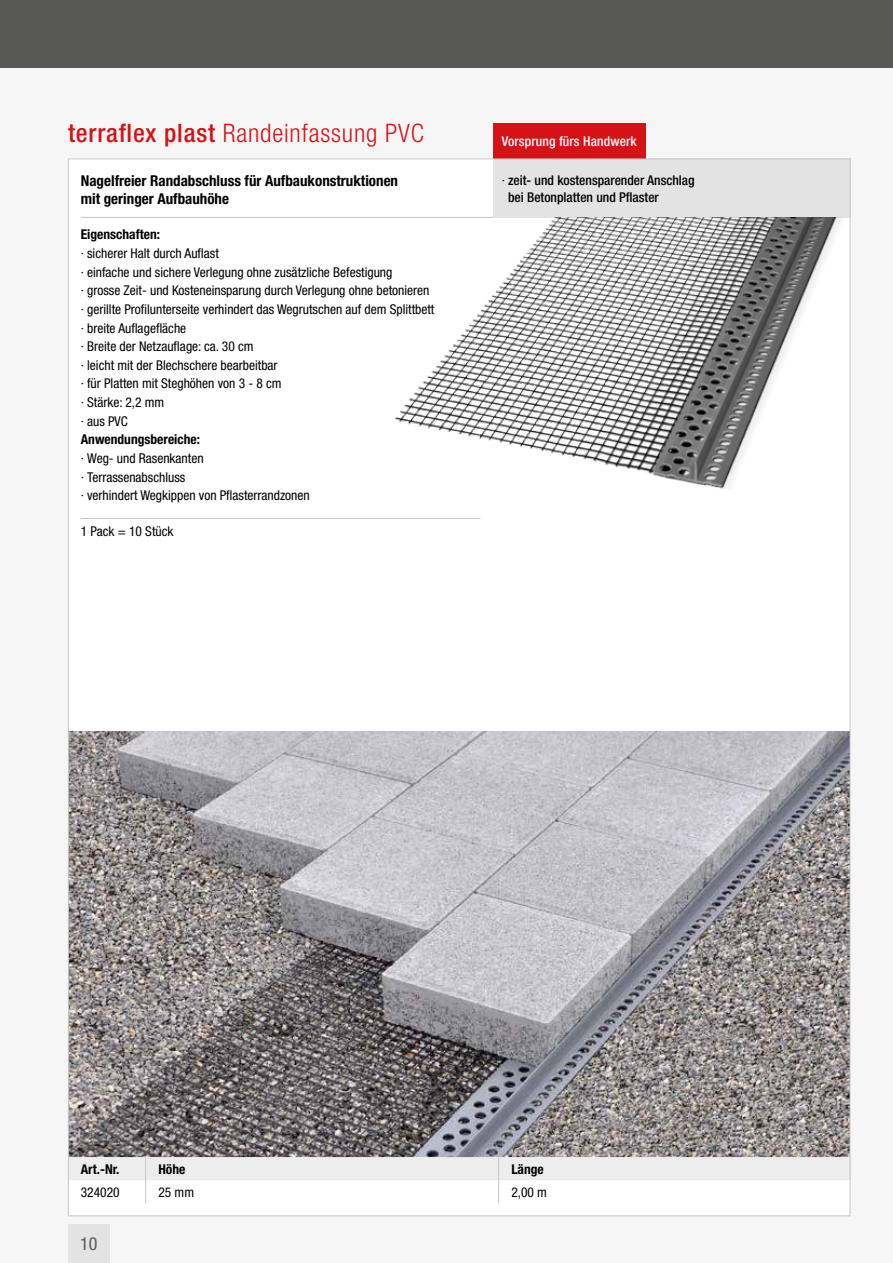
<style>
.page{position:relative;width:893px;height:1263px;background:#f6f6f6}
.page>*{position:absolute;margin:0;border:0;box-sizing:border-box;transform-origin:0 0}
.t1{font:300 condensed 25.5px "Helvetica Neue LT Pro";letter-spacing:.03em;color:#d51317}
.t2{font:condensed 18px "Helvetica Neue LT Pro";color:#575756}
.t3{font:700 condensed 15px/18px "Helvetica Neue LT Pro";color:#000}
.t4{font:condensed 13.5px/18.6px "Helvetica Neue LT Pro";color:#000}
.t5{font:500 condensed 13.5px/16.5px "Helvetica Neue LT Pro";color:#000}
.t6{font:700 condensed 13.5px "Helvetica Neue LT Pro";color:#000}
.t7{font:500 condensed 13.5px "Helvetica Neue LT Pro";letter-spacing:.01em;color:#fff}
.s1{font-weight:500}
.s2{font-weight:400}
</style>
<div class="page">
<div style="left:68px;top:1225px;width:42px;height:38px;background:#e3e3e3"></div>
<div style="left:0;top:0;width:893px;height:68px;background:#575756"></div>
<div style="left:68px;top:159px;width:782px;height:1057px;background:#fff"></div>
<hr style="left:81px;top:217px;width:455px;height:1px;background:#c6c6c6">
<hr style="left:81px;top:518px;width:399px;height:1px;background:#c6c6c6">
<img style="left:70px;top:732px;width:778px;height:425px">
<div style="left:493px;top:159px;width:357px;height:59px;background:#e3e3e3"></div>
<div style="left:493px;top:123px;width:152px;height:36px;background:#d51317"></div>
<img style="left:394px;top:218px;width:447px;height:301px">
<svg style="left:70px;top:1157px;width:781px;height:46px"></svg>
<h1 class="t1" style="left:68px;top:118px;width:358px"><span class="s1">terraflex plast</span> Randeinfassung PVC</h1>
<p class="t3" style="left:81px;top:172px;width:319px">Nagelfreier Randabschluss für Aufbaukonstruktionen mit geringer Aufbauhöhe</p>
<p class="t6" style="left:81px;top:227px;width:81px">Eigenschaften:</p>
<p class="t4" style="left:81px;top:244px;width:355px">· sicherer Halt durch Auflast<br>· einfache und sichere Verlegung ohne zusätzliche Befestigung<br>· grosse Zeit- und Kosteneinsparung durch Verlegung ohne betonieren · gerillte Profilunterseite verhindert das Wegrutschen auf dem Splittbett · breite Auflagefläche<br>· Breite der Netzauflage: ca. 30 cm<br>· leicht mit der Blechschere bearbeitbar<br>· für Platten mit Steghöhen von 3 - 8 cm<br>· Stärke: 2,2 mm<br>· aus PVC</p>
<p class="t6" style="left:81px;top:431px;width:121px">Anwendungsbereiche:</p>
<p class="t4" style="left:81px;top:449px;width:230px">· Weg- und Rasenkanten<br>· Terrassenabschluss<br>· verhindert Wegkippen von Pflasterrandzonen</p>
<p class="t4" style="left:81px;top:522px;width:94px">1 Pack = 10 Stück</p>
<p class="t7" style="left:502px;top:133px;width:137px">Vorsprung fürs Handwerk</p>
<p class="t5" style="left:508px;top:172px;width:188px;text-indent:-6px"><span class="s2">·</span> zeit- und kostensparender Anschlag bei Betonplatten und Pflaster</p>
<p class="t6" style="left:81px;top:1161px;width:40px">Art.-Nr.</p>
<p class="t6" style="left:158px;top:1161px;width:28px">Höhe</p>
<p class="t6" style="left:511px;top:1161px;width:34px">Länge</p>
<p class="t4" style="left:81px;top:1182px;width:40px">324020</p>
<p class="t4" style="left:158px;top:1182px;width:37px">25 mm</p>
<p class="t4" style="left:511px;top:1182px;width:37px">2,00 m</p>
<h2 class="t2" style="left:80px;top:1233px;width:19px">10</h2>
</div>
